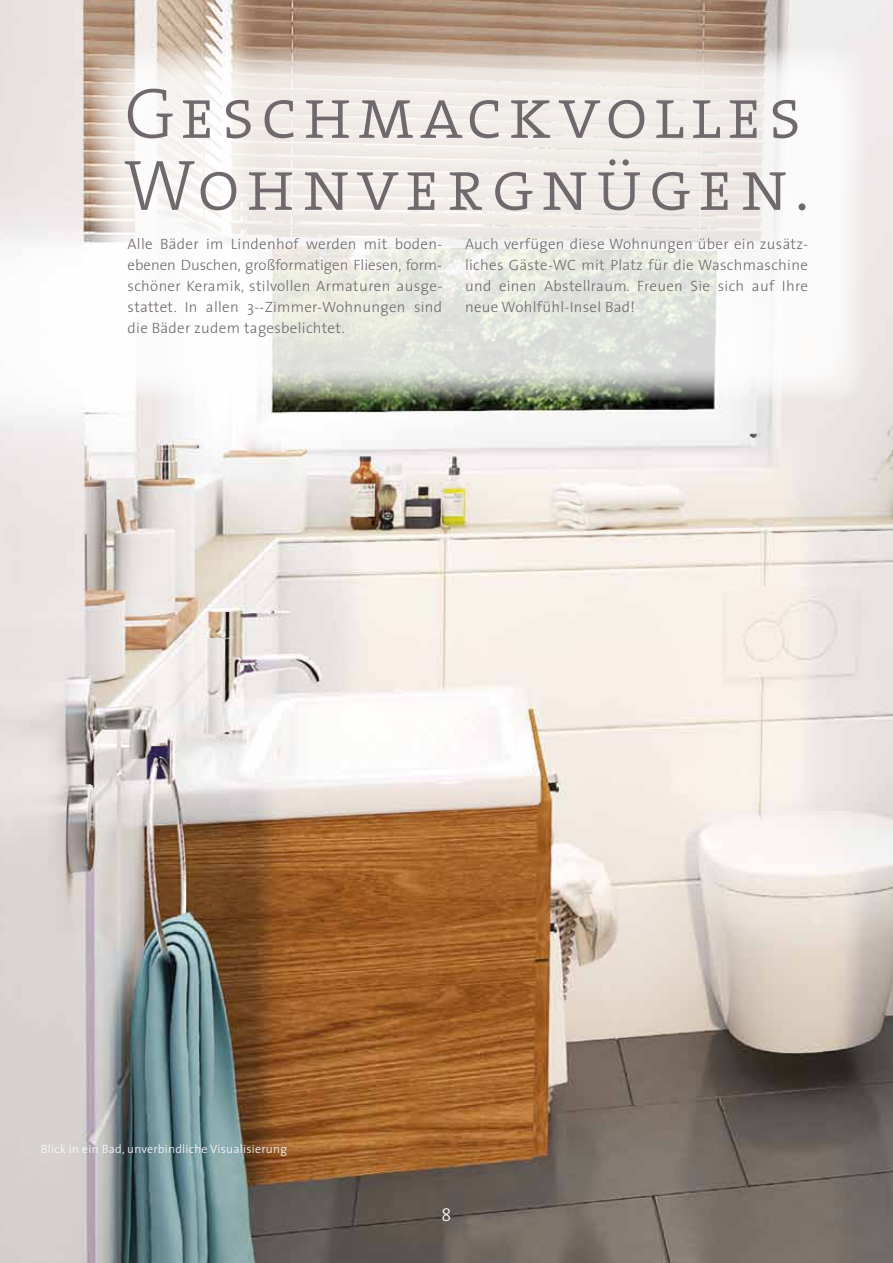
<style>
.page{position:relative;width:893px;height:1263px;background:#fff}
.page>*{position:absolute;margin:0;border:0;box-sizing:border-box;transform-origin:0 0}
.t1{font:72px/72px "The Serif Light Caps";letter-spacing:.075em;color:#6f696e}
.t2{font:300 18px "The Serif";color:#fff}
.t3{font:300 15px/21px "The Sans";letter-spacing:.02em;color:#6f696e;text-align:justify}
.t4{font:300 12px "The Sans";letter-spacing:.02em;color:#fff}
</style>
<div class="page">
<img style="left:0;top:0;width:893px;height:1263px">
<svg style="left:91px;top:47px;width:774px;height:353px"></svg>
<h1 class="t1" style="left:124px;top:75px;width:687px">Geschmackvolles<br>Wohnvergnügen.</h1>
<p class="t3" style="left:465px;top:233px;width:344px">Auch verfügen diese Wohnungen über ein zusätz&shy;liches Gäste-WC mit Platz für die Waschmaschine und einen Abstellraum. Freuen Sie sich auf Ihre neue Wohlfühl-Insel Bad!</p>
<p class="t3" style="left:128px;top:233px;width:316px">Alle Bäder im Lindenhof werden mit boden&shy;ebenen Duschen, großformatigen Fliesen, form&shy;schöner Keramik, stilvollen Armaturen ausge&shy;stattet. In allen 3--Zimmer-Wohnungen sind die Bäder zudem tagesbelichtet.</p>
<p class="t4" style="left:41px;top:1139px;width:248px">Blick in ein Bad, unverbindliche Visualisierung</p>
<p class="t2" style="left:442px;top:1200px;width:11px">8</p>
</div>
